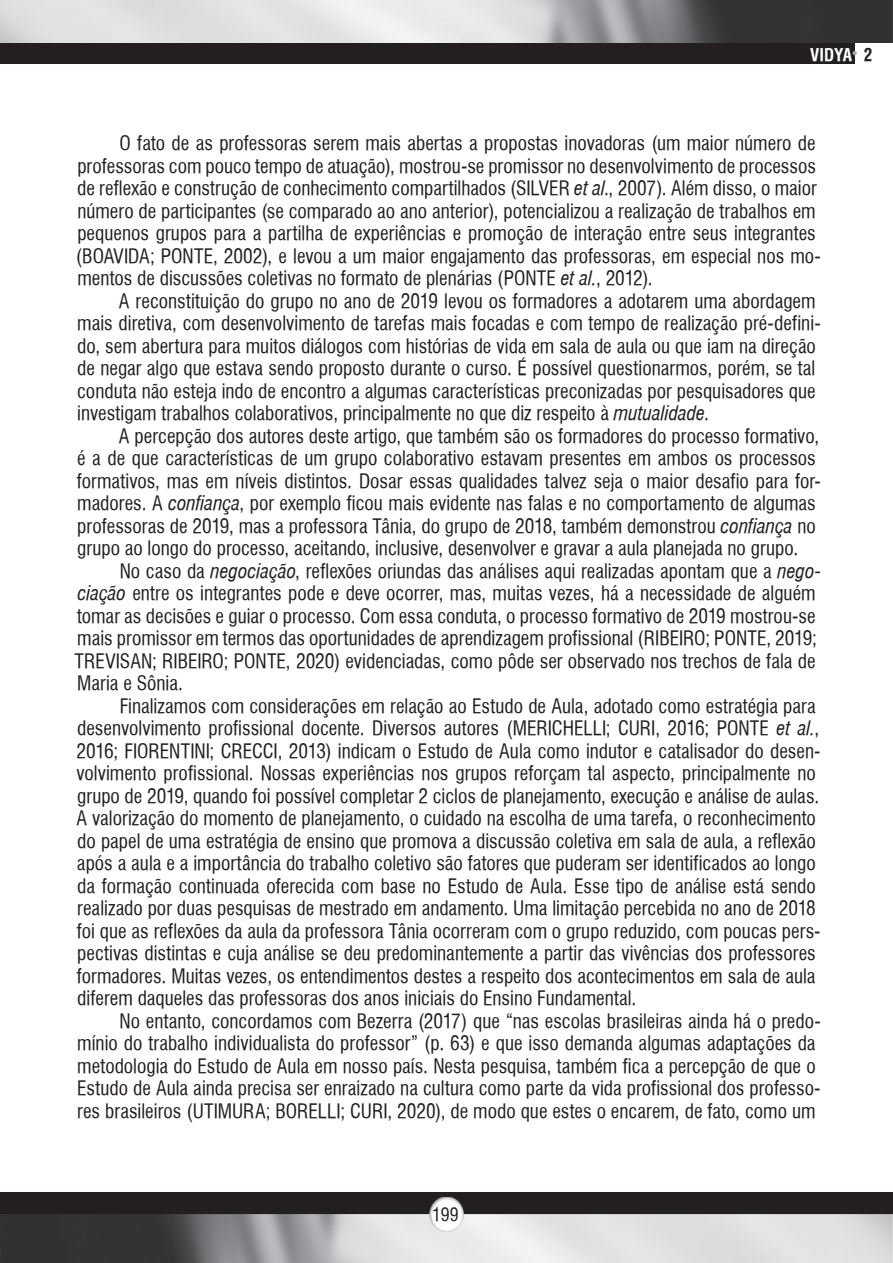
<style>
.page{position:relative;width:893px;height:1263px;background:#fff}
.page>*{position:absolute;margin:0;border:0;box-sizing:border-box;transform-origin:0 0}
.t1{font:19.5px/22.5px "Halvett Condensed";color:#231f20}
.t2{font:18px "Halvett Condensed";color:#231f20}
.t3{font:700 condensed 17.25px "Halvett";color:#fff}
.s1{color:#231f20}
.s2{font-family:"Halvett";font-style:italic;font-stretch:condensed}
</style>
<div class="page">
<div style="left:0;top:0;width:855px;height:64px;background:#231f20"></div>
<img style="left:0;top:0;width:893px;height:43px">
<svg style="left:853px;top:51px;width:4px;height:4px"></svg>
<div style="left:0;top:1193px;width:893px;height:70px;background:#231f20"></div>
<img style="left:0;top:1214px;width:893px;height:49px">
<img style="left:429px;top:1197px;width:34px;height:34px">
<p class="t3" style="left:810px;top:45px;width:64px">VIDYA <span class="s1">2</span></p>
<p class="t1" style="left:76px;top:132px;width:746px;text-indent:44px">O fato de as professoras serem mais abertas a propostas inovadoras (um maior número de professoras com pouco tempo de atuação), mostrou-se promissor no desenvolvimento de processos de reflexão e construção de conhecimento compartilhados (SILVER <span class="s2">et al</span>., 2007). Além disso, o maior número de participantes (se comparado ao ano anterior), potencializou a realização de trabalhos em pequenos grupos para a partilha de experiências e promoção de interação entre seus integrantes (BOAVIDA; PONTE, 2002), e levou a um maior engajamento das professoras, em especial nos mo&shy;mentos de discussões coletivas no formato de plenárias (PONTE <span class="s2">et al.</span>, 2012).</p>
<p class="t1" style="left:77px;top:289px;width:745px;text-indent:42px">A reconstituição do grupo no ano de 2019 levou os formadores a adotarem uma abordagem mais diretiva, com desenvolvimento de tarefas mais focadas e com tempo de realização pré-defini&shy;do, sem abertura para muitos diálogos com histórias de vida em sala de aula ou que iam na direção de negar algo que estava sendo proposto durante o curso. É possível questionarmos, porém, se tal conduta não esteja indo de encontro a algumas características preconizadas por pesquisadores que investigam trabalhos colaborativos, principalmente no que diz respeito à <span class="s2">mutualidade</span>.</p>
<p class="t1" style="left:77px;top:424px;width:745px;text-indent:42px">A percepção dos autores deste artigo, que também são os formadores do processo formativo, é a de que características de um grupo colaborativo estavam presentes em ambos os processos formativos, mas em níveis distintos. Dosar essas qualidades talvez seja o maior desafio para for&shy;madores. A <span class="s2">confiança</span>, por exemplo ficou mais evidente nas falas e no comportamento de algumas professoras de 2019, mas a professora Tânia, do grupo de 2018, também demonstrou <span class="s2">confiança</span> no grupo ao longo do processo, aceitando, inclusive, desenvolver e gravar a aula planejada no grupo.</p>
<p class="t1" style="left:74px;top:559px;width:748px;text-indent:45px">No caso da <span class="s2">negociação</span>, reflexões oriundas das análises aqui realizadas apontam que a <span class="s2">nego&shy;ciação</span> entre os integrantes pode e deve ocorrer, mas, muitas vezes, há a necessidade de alguém tomar as decisões e guiar o processo. Com essa conduta, o processo formativo de 2019 mostrou-se mais promissor em termos das oportunidades de aprendizagem profissional (RIBEIRO; PONTE, 2019; TREVISAN; RIBEIRO; PONTE, 2020) evidenciadas, como pôde ser observado nos trechos de fala de Maria e Sônia.</p>
<p class="t1" style="left:76px;top:694px;width:746px;text-indent:43px">Finalizamos com considerações em relação ao Estudo de Aula, adotado como estratégia para desenvolvimento profissional docente. Diversos autores (MERICHELLI; CURI, 2016; PONTE <span class="s2">et al.</span>, 2016; FIORENTINI; CRECCI, 2013) indicam o Estudo de Aula como indutor e catalisador do desen&shy;volvimento profissional. Nossas experiências nos grupos reforçam tal aspecto, principalmente no grupo de 2019, quando foi possível completar 2 ciclos de planejamento, execução e análise de aulas.<br>A valorização do momento de planejamento, o cuidado na escolha de uma tarefa, o reconhecimento do papel de uma estratégia de ensino que promova a discussão coletiva em sala de aula, a reflexão após a aula e a importância do trabalho coletivo são fatores que puderam ser identificados ao longo da formação continuada oferecida com base no Estudo de Aula. Esse tipo de análise está sendo realizado por duas pesquisas de mestrado em andamento. Uma limitação percebida no ano de 2018 foi que as reflexões da aula da professora Tânia ocorreram com o grupo reduzido, com poucas pers&shy;pectivas distintas e cuja análise se deu predominantemente a partir das vivências dos professores formadores. Muitas vezes, os entendimentos destes a respeito dos acontecimentos em sala de aula diferem daqueles das professoras dos anos iniciais do Ensino Fundamental.</p>
<p class="t1" style="left:77px;top:1009px;width:745px;text-indent:43px">No entanto, concordamos com Bezerra (2017) que “nas escolas brasileiras ainda há o predo&shy;mínio do trabalho individualista do professor” (p. 63) e que isso demanda algumas adaptações da metodologia do Estudo de Aula em nosso país. Nesta pesquisa, também fica a percepção de que o Estudo de Aula ainda precisa ser enraizado na cultura como parte da vida profissional dos professo&shy;res brasileiros (UTIMURA; BORELLI; CURI, 2020), de modo que estes o encarem, de fato, como um</p>
<p class="t2" style="left:432px;top:1204px;width:28px">199</p>
</div>
